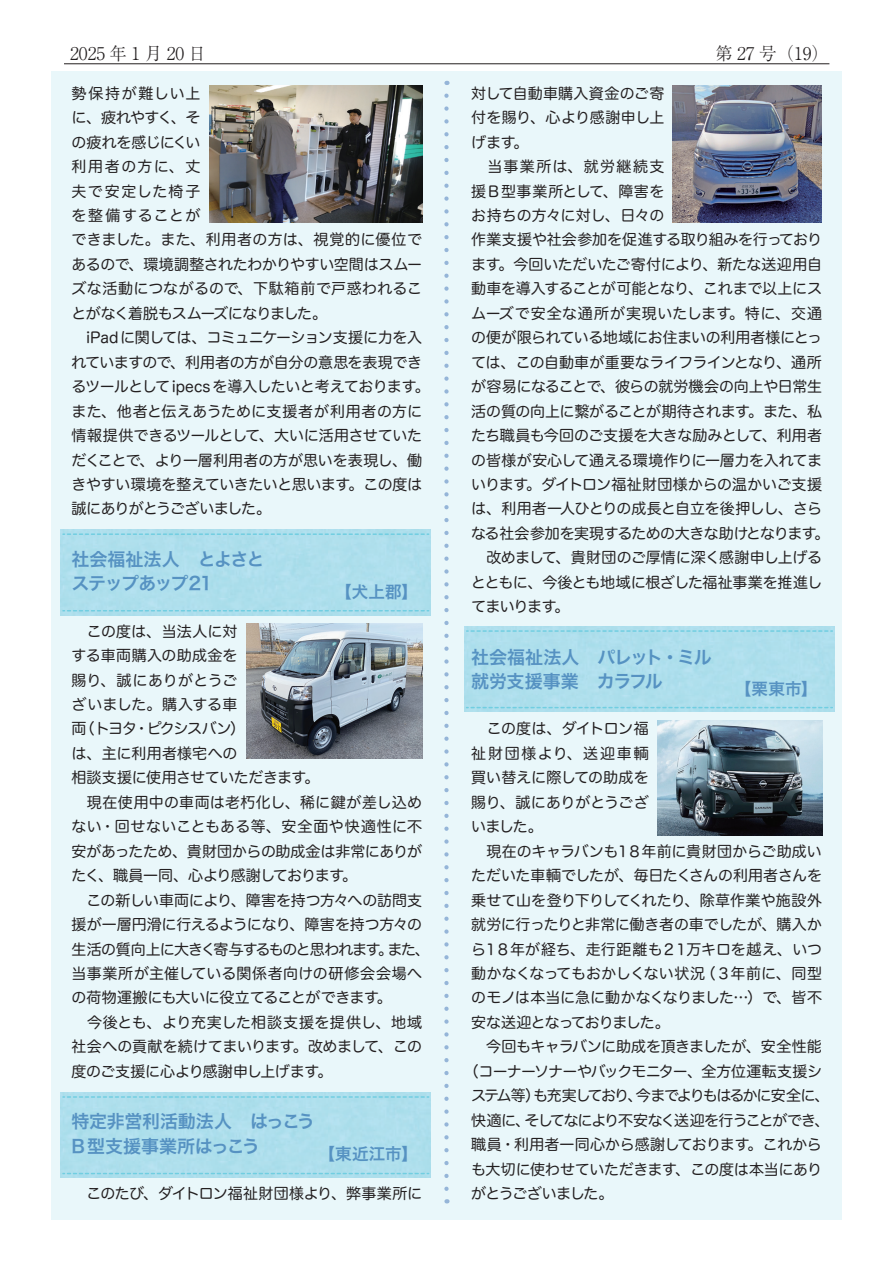
<style>
.page{position:relative;width:893px;height:1263px;background:#fff}
.page>*{position:absolute;margin:0;border:0;box-sizing:border-box;transform-origin:0 0}
.t1{font:18px/24.5px "Hira Kaku Pro W6";letter-spacing:-.02em;color:#5692c2}
.t2{font:18px/24.5px "Hira Kaku Pro W6";letter-spacing:-.07em;color:#5692c2}
.t3{font:300 17.55px "Ryumin Pro";letter-spacing:.25em;color:#231f20}
.t4{font:300 17.55px "Ryumin Pro";color:#231f20}
.t5{font:16.5px "Hira Kaku Pro W6";letter-spacing:.01em;color:#5692c2}
.t6{font:15px/24.5px "Hira Maru Pro W4";letter-spacing:-.015em;color:#231f20}
.t7{font:15px "Hira Maru Pro W4";letter-spacing:-.1em;color:#231f20}
.t8{font:15px "Hira Maru Pro W4";letter-spacing:-.075em;color:#231f20}
.t9{font:15px "Hira Maru Pro W4";letter-spacing:-.055em;color:#231f20}
.t10{font:15px "Hira Maru Pro W4";letter-spacing:-.065em;color:#231f20}
.t11{font:15px "Hira Maru Pro W4";letter-spacing:-.035em;color:#231f20}
.t12{font:15px "Hira Maru Pro W4";letter-spacing:.115em;color:#231f20}
.t13{font:15px "Hira Maru Pro W4";letter-spacing:-.06em;color:#231f20}
</style>
<div class="page">
<div style="left:51px;top:71px;width:791px;height:1148px;background:#e9f7fa"></div>
<svg style="left:444px;top:96px;width:5px;height:1107px"></svg>
<div style="left:464px;top:627px;width:370px;height:85px;background:#aedfec"></div>
<svg style="left:467px;top:707px;width:365px;height:1px"></svg>
<svg style="left:467px;top:630px;width:365px;height:2px"></svg>
<div style="left:61px;top:530px;width:370px;height:85px;background:#aedfec"></div>
<svg style="left:63px;top:610px;width:366px;height:1px"></svg>
<svg style="left:63px;top:533px;width:366px;height:2px"></svg>
<div style="left:61px;top:1093px;width:370px;height:85px;background:#aedfec"></div>
<svg style="left:63px;top:1173px;width:366px;height:1px"></svg>
<svg style="left:63px;top:1096px;width:366px;height:2px"></svg>
<img style="left:209px;top:85px;width:213px;height:137px">
<img style="left:246px;top:624px;width:176px;height:135px">
<img style="left:673px;top:85px;width:149px;height:137px">
<img style="left:657px;top:721px;width:165px;height:114px">
<hr style="left:64px;top:63px;width:765px;height:1px;background:#231f20">
<p class="t3" style="left:70px;top:39px;width:138px">2025年1月20日</p>
<p class="t4" style="left:715px;top:39px;width:116px">第 27 号（19）</p>
<p class="t6" style="left:71px;top:80px;width:360px">勢保持が難しい上<br>に、疲れやすく、そ<br>の疲れを感じにくい<br>利用者の方に、丈<br>夫で安定した椅子<br>を整備することが<br>できました。また、利用者の方は、視覚的に優位であるので、環境調整されたわかりやすい空間はスムーズな活動につながるので、下駄箱前で戸惑われることがなく着脱もスムーズになりました。<br>　iPadに関しては、コミュニケーション支援に力を入れていますので、利用者の方が自分の意思を表現できるツールとしてipecsを導入したいと考えております。また、他者と伝えあうために支援者が利用者の方に情報提供できるツールとして、大いに活用させていただくことで、より一層利用者の方が思いを表現し、働きやすい環境を整えていきたいと思います。この度は誠にありがとうございました。</p>
<p class="t2" style="left:71px;top:546px;width:194px">社会福祉法人　とよさとステップあップ21</p>
<p class="t5" style="left:335px;top:576px;width:84px">【犬上郡】</p>
<p class="t6" style="left:71px;top:618px;width:360px">　この度は、当法人に対<br>する車両購入の助成金を<br>賜り、誠にありがとうご<br>ざいました。購入する車<br>両（トヨタ・ピクシスバン）<br>は、主に利用者様宅への<br>相談支援に使用させていただきます。<br>　現在使用中の車両は老朽化し、稀に鍵が差し込めない・回せないこともある等、安全面や快適性に不安があったため、貴財団からの助成金は非常にありがたく、職員一同、心より感謝しております。<br>　この新しい車両により、障害を持つ方々への訪問支援が一層円滑に行えるようになり、障害を持つ方々の生活の質向上に大きく寄与するものと思われます。また、当事業所が主催している関係者向けの研修会会場への荷物運搬にも大いに役立てることができます。<br>　今後とも、より充実した相談支援を提供し、地域社会への貢献を続けてまいります。改めまして、この度のご支援に心より感謝申し上げます。</p>
<p class="t1" style="left:71px;top:1108px;width:245px">特定非営利活動法人　はっこう<br>B型支援事業所はっこう</p>
<p class="t5" style="left:319px;top:1139px;width:101px">【東近江市】</p>
<p class="t6" style="left:71px;top:1180px;width:352px">　このたび、ダイトロン福祉財団様より、弊事業所に</p>
<p class="t6" style="left:471px;top:80px;width:360px">対して自動車購入資金のご寄<br>付を賜り、心より感謝申し上<br>げます。<br>　当事業所は、就労継続支<br>援B型事業所として、障害を<br>お持ちの方々に対し、日々の<br>作業支援や社会参加を促進する取り組みを行っております。今回いただいたご寄付により、新たな送迎用自動車を導入することが可能となり、これまで以上にスムーズで安全な通所が実現いたします。特に、交通の便が限られている地域にお住まいの利用者様にとっては、この自動車が重要なライフラインとなり、通所が容易になることで、彼らの就労機会の向上や日常生活の質の向上に繋がることが期待されます。また、私たち職員も今回のご支援を大きな励みとして、利用者の皆様が安心して通える環境作りに一層力を入れてまいります。ダイトロン福祉財団様からの温かいご支援は、利用者一人ひとりの成長と自立を後押しし、さらなる社会参加を実現するための大きな助けとなります。　改めまして、貴財団のご厚情に深く感謝申し上げるとともに、今後とも地域に根ざした福祉事業を推進してまいります。</p>
<p class="t1" style="left:471px;top:644px;width:242px">社会福祉法人　パレット・ミル就労支援事業　カラフル</p>
<p class="t5" style="left:735px;top:674px;width:84px">【栗東市】</p>
<p class="t11" style="left:471px;top:716px;width:179px">　この度は、ダイトロン福</p>
<p class="t12" style="left:471px;top:740px;width:179px">祉財団様より、送迎車輌</p>
<p class="t6" style="left:471px;top:765px;width:179px">買い替えに際しての助成を</p>
<p class="t6" style="left:471px;top:789px;width:179px">賜り、誠にありがとうござ</p>
<p class="t6" style="left:471px;top:813px;width:73px">いました。</p>
<p class="t6" style="left:471px;top:838px;width:352px">　現在のキャラバンも１８年前に貴財団からご助成い</p>
<p class="t6" style="left:471px;top:862px;width:352px">ただいた車輌でしたが、毎日たくさんの利用者さんを</p>
<p class="t6" style="left:471px;top:887px;width:352px">乗せて山を登り下りしてくれたり、除草作業や施設外</p>
<p class="t6" style="left:471px;top:911px;width:352px">就労に行ったりと非常に働き者の車でしたが、購入か</p>
<p class="t6" style="left:471px;top:936px;width:352px">ら１８年が経ち、走行距離も２１万キロを越え、いつ</p>
<p class="t6" style="left:471px;top:960px;width:352px">動かなくなってもおかしくない状況（３年前に、同型</p>
<p class="t6" style="left:471px;top:985px;width:352px">のモノは本当に急に動かなくなりました…）で、皆不</p>
<p class="t10" style="left:471px;top:1009px;width:200px">安な送迎となっておりました。</p>
<p class="t6" style="left:471px;top:1033px;width:352px">　今回もキャラバンに助成を頂きましたが、安全性能</p>
<p class="t9" style="left:464px;top:1058px;width:360px">（コーナーソナーやバックモニター、全方位運転支援シ</p>
<p class="t7" style="left:471px;top:1083px;width:360px">ステム等）も充実しており、今までよりもはるかに安全に、</p>
<p class="t8" style="left:471px;top:1107px;width:360px">快適に、そしてなにより不安なく送迎を行うことができ、</p>
<p class="t6" style="left:471px;top:1131px;width:352px">職員・利用者一同心から感謝しております。これから</p>
<p class="t6" style="left:471px;top:1156px;width:352px">も大切に使わせていただきます、この度は本当にあり</p>
<p class="t13" style="left:471px;top:1180px;width:144px">がとうございました。</p>
</div>
